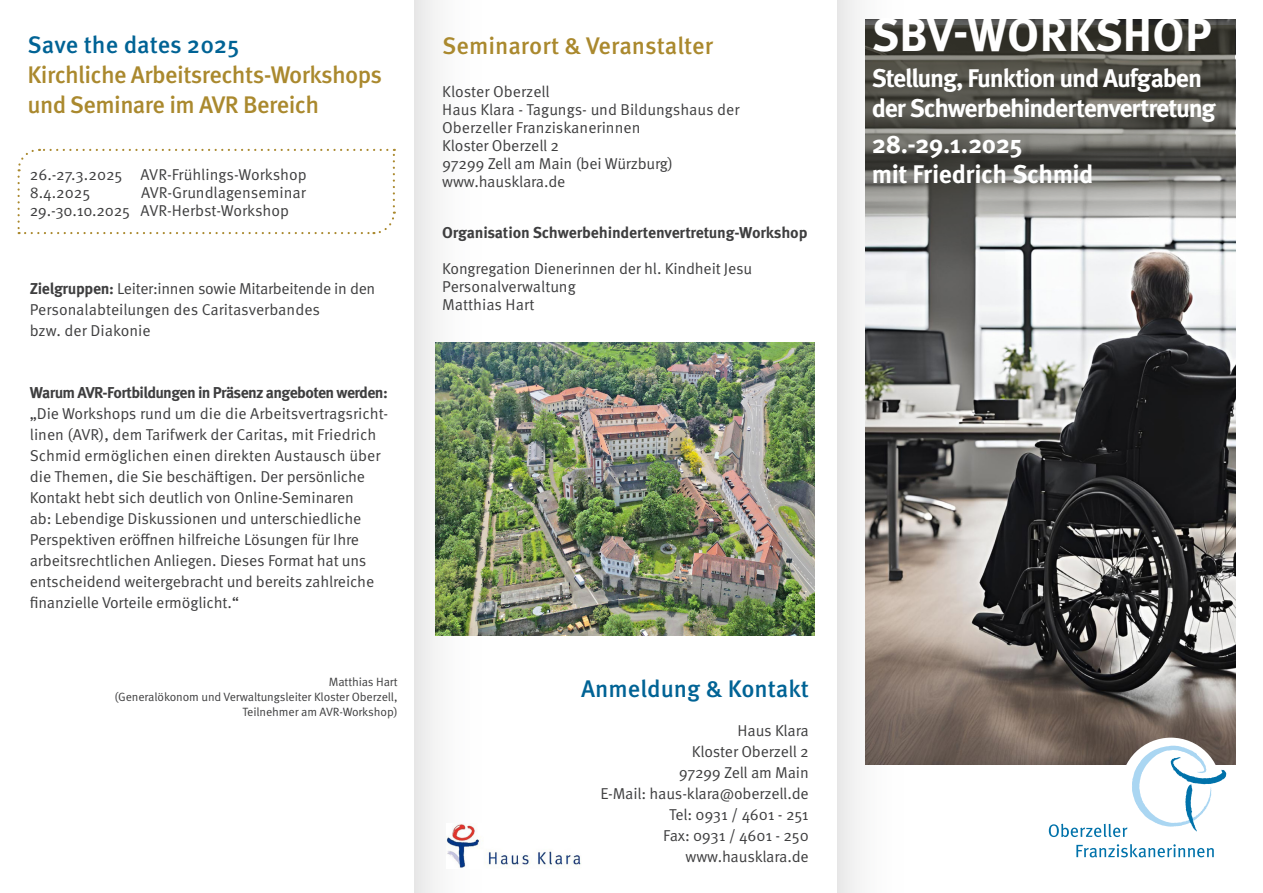
<style>
.page{position:relative;width:1263px;height:893px;background:#fff}
.page>*{position:absolute;margin:0;border:0;box-sizing:border-box;transform-origin:0 0}
.Head_1{font:700 46.5px "Meta OT";color:#fff}
.Head_1-2{font:700 25.5px "Meta OT";letter-spacing:-.04em;color:#fff}
.Head_1-3{font:700 25.5px "Meta OT";letter-spacing:-.02em;color:#fff}
.Fließtext{font:500 24px/30px "Meta OT";letter-spacing:-.025em;color:#aa892e}
.Fließtext-2{font:500 24px "Meta OT";color:#aa892e}
.Fließtext-3{font:500 24px "Meta OT";color:#006395}
.Head_1-4{font:500 24px "Meta OT";letter-spacing:-.005em;color:#006395}
.Head_1-5{font:15.75px/21px "Meta OT Norm";letter-spacing:-.01em;color:#3e3e3f}
.Fließtext-4{font:15.75px "Meta OT Norm";color:#3e3e3f}
.Head_1-6{font:700 15.75px "Meta OT";letter-spacing:-.025em;color:#3e3e3f}
.t1{font:12px/15px "Meta OT Norm";letter-spacing:-.01em;color:#3e3e3f;text-align:right}
.s1{font-family:"Meta OT";font-weight:700}
</style>
<div class="page">
<div style="left:837px;top:0;width:69px;height:893px;background:#f2f2f2"></div>
<div style="left:415px;top:0;width:69px;height:893px;background:linear-gradient(to right,#e8e9e8,#fff)"></div>
<img style="left:865px;top:19px;width:370px;height:746px">
<svg style="left:865px;top:26px;width:370px;height:224px;background:#71716b"></svg>
<img style="left:446px;top:824px;width:135px;height:44px">
<img style="left:436px;top:342px;width:379px;height:294px">
<div style="left:1121px;top:738px;width:100px;height:98px;background:#fff;border-radius:50%"></div>
<svg style="left:1076px;top:844px;width:138px;height:13px"></svg>
<svg style="left:1049px;top:746px;width:177px;height:91px"></svg>
<svg style="left:17px;top:148px;width:379px;height:87px"></svg>
<p class="Head_1-4" style="left:28px;top:31px;width:213px">Save the dates 2025</p>
<p class="Fließtext" style="left:28px;top:61px;width:356px">Kirchliche Arbeitsrechts-Workshops und Seminare im AVR Bereich</p>
<p class="Fließtext-4" style="left:30px;top:166px;width:278px">26.-27.3.2025 AVR-Frühlings-Workshop</p>
<p class="Fließtext-4" style="left:30px;top:184px;width:62px">8.4.2025</p>
<p class="Fließtext-4" style="left:141px;top:184px;width:166px">AVR-Grundlagenseminar</p>
<p class="Fließtext-4" style="left:30px;top:202px;width:261px">29.-30.10.2025 AVR-Herbst-Workshop</p>
<p class="Head_1-5" style="left:30px;top:279px;width:347px"><span class="s1">Zielgruppen:</span> Leiter:innen sowie Mitarbeitende in den</p>
<p class="Head_1-5" style="left:30px;top:300px;width:292px">Personalabteilungen des Caritasverbandes</p>
<p class="Head_1-5" style="left:30px;top:321px;width:122px">bzw. der Diakonie</p>
<p class="Head_1-6" style="left:30px;top:383px;width:359px">Warum AVR-Fortbildungen in Präsenz angeboten werden:</p>
<p class="Head_1-5" style="left:30px;top:403px;width:360px">„Die Workshops rund um die die Arbeitsvertragsricht&shy;linen (AVR), dem Tarifwerk der Caritas, mit Friedrich Schmid ermöglichen einen direkten Austausch über die Themen, die Sie beschäftigen. Der persönliche Kontakt hebt sich deutlich von Online-Seminaren<br>ab: Lebendige Diskussionen und unterschiedliche Perspektiven eröffnen hilfreiche Lösungen für Ihre arbeitsrechtlichen Anliegen. Dieses Format hat uns entscheidend weitergebracht und bereits zahlreiche finanzielle Vorteile ermöglicht.“</p>
<p class="t1" style="left:329px;top:675px;width:70px">Matthias Hart</p>
<p class="t1" style="left:114px;top:690px;width:285px">(Generalökonom und Verwaltungsleiter Kloster Oberzell,<br>Teilnehmer am AVR-Workshop)</p>
<p class="Fließtext-2" style="left:442px;top:31px;width:272px">Seminarort &amp; Veranstalter</p>
<p class="Fließtext-4" style="left:442px;top:83px;width:109px">Kloster Oberzell</p>
<p class="Fließtext-4" style="left:442px;top:101px;width:299px">Haus Klara - Tagungs- und Bildungshaus der</p>
<p class="Fließtext-4" style="left:442px;top:119px;width:200px">Oberzeller Franziskanerinnen</p>
<p class="Head_1-5" style="left:442px;top:136px;width:119px">Kloster Oberzell 2</p>
<p class="Head_1-5" style="left:442px;top:154px;width:232px">97299 Zell am Main (bei Würzburg)</p>
<p class="Head_1-5" style="left:442px;top:172px;width:125px">www.hausklara.de</p>
<p class="Head_1-6" style="left:442px;top:223px;width:367px">Organisation Schwerbehindertenvertretung-Workshop</p>
<p class="Head_1-5" style="left:442px;top:259px;width:311px">Kongregation Dienerinnen der hl. Kindheit Jesu</p>
<p class="Fließtext-4" style="left:442px;top:278px;width:135px">Personalverwaltung</p>
<p class="Fließtext-4" style="left:442px;top:296px;width:94px">Matthias Hart</p>
<p class="Fließtext-3" style="left:581px;top:675px;width:229px">Anmeldung &amp; Kontakt</p>
<p class="Head_1-5" style="left:738px;top:721px;width:73px">Haus Klara</p>
<p class="Head_1-5" style="left:692px;top:742px;width:119px">Kloster Oberzell 2</p>
<p class="Head_1-5" style="left:679px;top:763px;width:132px">97299 Zell am Main</p>
<p class="Head_1-5" style="left:600px;top:784px;width:210px">E-Mail: haus-klara@oberzell.de</p>
<p class="Head_1-5" style="left:669px;top:805px;width:141px">Tel: 0931 / 4601 - 251</p>
<p class="Head_1-5" style="left:663px;top:826px;width:147px">Fax: 0931 / 4601 - 250</p>
<p class="Head_1-5" style="left:685px;top:847px;width:125px">www.hausklara.de</p>
<p class="Head_1" style="left:872px;top:5px;width:341px">SBV-WORKSHOP</p>
<p class="Head_1-2" style="left:872px;top:62px;width:332px">Stellung, Funktion und Aufgaben</p>
<p class="Head_1-2" style="left:872px;top:92px;width:346px">der Schwerbehindertenvertretung</p>
<p class="Head_1-2" style="left:872px;top:128px;width:152px">28.-29.1.2025</p>
<p class="Head_1-3" style="left:872px;top:158px;width:223px">mit Friedrich Schmid</p>
</div>
